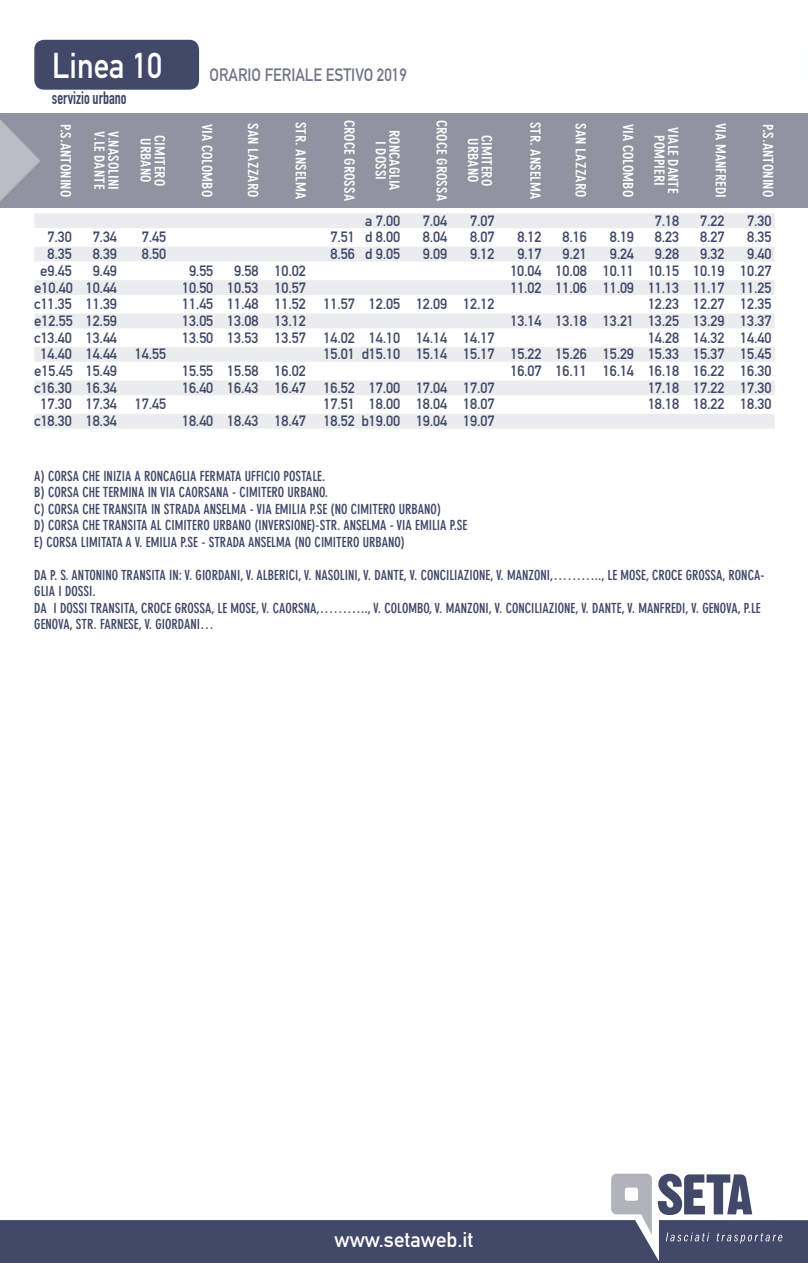
<style>
.page{position:relative;width:808px;height:1263px;background:#fff}
.page>*{position:absolute;margin:0;border:0;box-sizing:border-box;transform-origin:0 0}
.t1{font:35.4px "DIN Mittelschrift";color:#fff;scale:.88 1}
.t2{font:21px "DIN Mittelschrift Alternate";color:#fff}
.t3{font:17.7px "DIN Mittelschrift";color:#717687;scale:.88 1}
.t4{font:17.7px "DIN Engschrift Alternate";color:#414868;scale:.88 1}
.t5{font:14.7px "DIN Mittelschrift Alternate";letter-spacing:-.01em;color:#414868}
.t6{font:700 condensed 13.8px/16.5px "DIN Neuzeit Grotesk Std";color:#414868}
.t7{font:700 condensed 13.8px/13.8px "DIN Neuzeit Grotesk Std";letter-spacing:.005em;color:#fff;text-align:center;scale:1.14 1}
</style>
<div class="page">
<svg style="left:0;top:1174px;width:808px;height:89px"></svg>
<div style="left:34px;top:213px;width:741px;height:15px;background:#eaecee"></div>
<div style="left:34px;top:247px;width:741px;height:14px;background:#eaecee"></div>
<div style="left:34px;top:280px;width:741px;height:15px;background:#eaecee"></div>
<div style="left:34px;top:314px;width:741px;height:14px;background:#eaecee"></div>
<div style="left:34px;top:347px;width:741px;height:15px;background:#eaecee"></div>
<div style="left:34px;top:380px;width:741px;height:15px;background:#eaecee"></div>
<div style="left:34px;top:414px;width:741px;height:15px;background:#eaecee"></div>
<div style="left:34px;top:40px;width:165px;height:50px;background:#414868;border-radius:10px"></div>
<div style="left:0;top:113px;width:808px;height:94px;background:#9194a0"></div>
<svg style="left:0;top:120px;width:40px;height:81px"></svg>
<h1 class="t1" style="left:52px;top:45px;width:126px">Linea 10</h1>
<p class="t4" style="left:52px;top:88px;width:86px">servizio urbano</p>
<p class="t7" style="left:73px;top:124px;width:66px;rotate:90deg">P.S.ANTONINO</p>
<p class="t7" style="left:106px;top:131px;width:52px;rotate:90deg">V.LE DANTE</p>
<p class="t7" style="left:120px;top:131px;width:53px;rotate:90deg">V.NASOLINI</p>
<p class="t7" style="left:167px;top:135px;width:47px;text-align:left;rotate:90deg">CIMITERO<br>URBANO</p>
<p class="t3" style="left:210px;top:64px;width:226px">ORARIO FERIALE ESTIVO 2019</p>
<p class="t7" style="left:214px;top:124px;width:66px;rotate:90deg">VIA COLOMBO</p>
<p class="t7" style="left:260px;top:123px;width:66px;rotate:90deg">SAN LAZZARO</p>
<p class="t7" style="left:308px;top:122px;width:70px;rotate:90deg">STR. ANSELMA</p>
<p class="t7" style="left:356px;top:120px;width:73px;rotate:90deg">CROCE GROSSA</p>
<p class="t7" style="left:401px;top:130px;width:55px;rotate:90deg">RONCAGLIA<br>I DOSSI</p>
<p class="t7" style="left:449px;top:120px;width:73px;rotate:90deg">CROCE GROSSA</p>
<p class="t7" style="left:494px;top:135px;width:47px;text-align:left;rotate:90deg">CIMITERO<br>URBANO</p>
<p class="t7" style="left:542px;top:122px;width:70px;rotate:90deg">STR. ANSELMA</p>
<p class="t7" style="left:588px;top:123px;width:66px;rotate:90deg">SAN LAZZARO</p>
<p class="t7" style="left:635px;top:124px;width:66px;rotate:90deg">VIA COLOMBO</p>
<p class="t7" style="left:680px;top:127px;width:60px;rotate:90deg">VIALE DANTE<br>POMPIERI</p>
<p class="t7" style="left:727px;top:123px;width:68px;rotate:90deg">VIA MANFREDI</p>
<p class="t7" style="left:775px;top:124px;width:66px;rotate:90deg">P.S.ANTONINO</p>
<p class="t5" style="left:365px;top:212px;width:36px">a 7.00</p>
<p class="t5" style="left:423px;top:212px;width:26px">7.04</p>
<p class="t5" style="left:470px;top:212px;width:26px">7.07</p>
<p class="t5" style="left:655px;top:212px;width:26px">7.18</p>
<p class="t5" style="left:700px;top:212px;width:26px">7.22</p>
<p class="t5" style="left:747px;top:212px;width:26px">7.30</p>
<p class="t5" style="left:47px;top:229px;width:26px">7.30</p>
<p class="t5" style="left:93px;top:229px;width:26px">7.34</p>
<p class="t5" style="left:142px;top:229px;width:26px">7.45</p>
<p class="t5" style="left:331px;top:229px;width:71px">7.51 d 8.00</p>
<p class="t5" style="left:423px;top:229px;width:26px">8.04</p>
<p class="t5" style="left:470px;top:229px;width:26px">8.07</p>
<p class="t5" style="left:517px;top:229px;width:26px">8.12</p>
<p class="t5" style="left:562px;top:229px;width:26px">8.16</p>
<p class="t5" style="left:610px;top:229px;width:26px">8.19</p>
<p class="t5" style="left:655px;top:229px;width:26px">8.23</p>
<p class="t5" style="left:700px;top:229px;width:26px">8.27</p>
<p class="t5" style="left:747px;top:229px;width:26px">8.35</p>
<p class="t5" style="left:47px;top:245px;width:26px">8.35</p>
<p class="t5" style="left:93px;top:245px;width:26px">8.39</p>
<p class="t5" style="left:142px;top:245px;width:26px">8.50</p>
<p class="t5" style="left:331px;top:245px;width:71px">8.56 d 9.05</p>
<p class="t5" style="left:423px;top:245px;width:26px">9.09</p>
<p class="t5" style="left:470px;top:245px;width:26px">9.12</p>
<p class="t5" style="left:517px;top:245px;width:26px">9.17</p>
<p class="t5" style="left:562px;top:245px;width:26px">9.21</p>
<p class="t5" style="left:610px;top:245px;width:26px">9.24</p>
<p class="t5" style="left:655px;top:245px;width:26px">9.28</p>
<p class="t5" style="left:700px;top:245px;width:26px">9.32</p>
<p class="t5" style="left:747px;top:245px;width:26px">9.40</p>
<p class="t5" style="left:40px;top:262px;width:33px">e9.45</p>
<p class="t5" style="left:93px;top:262px;width:26px">9.49</p>
<p class="t5" style="left:189px;top:262px;width:26px">9.55</p>
<p class="t5" style="left:234px;top:262px;width:73px">9.58 10.02</p>
<p class="t5" style="left:510px;top:262px;width:263px">10.04 10.08 10.11 10.15 10.19 10.27</p>
<p class="t5" style="left:34px;top:279px;width:84px">e10.40 10.44</p>
<p class="t5" style="left:182px;top:279px;width:125px">10.50 10.53 10.57</p>
<p class="t5" style="left:510px;top:279px;width:263px">11.02 11.06 11.09 11.13 11.17 11.25</p>
<p class="t5" style="left:34px;top:295px;width:84px">c11.35 11.39</p>
<p class="t5" style="left:182px;top:295px;width:314px">11.45 11.48 11.52 11.57 12.05 12.09 12.12</p>
<p class="t5" style="left:648px;top:295px;width:125px">12.23 12.27 12.35</p>
<p class="t5" style="left:34px;top:312px;width:84px">e12.55 12.59</p>
<p class="t5" style="left:182px;top:312px;width:125px">13.05 13.08 13.12</p>
<p class="t5" style="left:510px;top:312px;width:263px">13.14 13.18 13.21 13.25 13.29 13.37</p>
<p class="t5" style="left:34px;top:329px;width:84px">c13.40 13.44</p>
<p class="t5" style="left:182px;top:329px;width:314px">13.50 13.53 13.57 14.02 14.10 14.14 14.17</p>
<p class="t5" style="left:648px;top:329px;width:125px">14.28 14.32 14.40</p>
<p class="t5" style="left:41px;top:346px;width:127px">14.40 14.44 14.55</p>
<p class="t5" style="left:324px;top:346px;width:449px">15.01 d15.10 15.14 15.17 15.22 15.26 15.29 15.33 15.37 15.45</p>
<p class="t5" style="left:34px;top:362px;width:84px">e15.45 15.49</p>
<p class="t5" style="left:182px;top:362px;width:125px">15.55 15.58 16.02</p>
<p class="t5" style="left:510px;top:362px;width:263px">16.07 16.11 16.14 16.18 16.22 16.30</p>
<p class="t5" style="left:34px;top:379px;width:84px">c16.30 16.34</p>
<p class="t5" style="left:182px;top:379px;width:314px">16.40 16.43 16.47 16.52 17.00 17.04 17.07</p>
<p class="t5" style="left:648px;top:379px;width:125px">17.18 17.22 17.30</p>
<p class="t5" style="left:41px;top:396px;width:127px">17.30 17.34 17.45</p>
<p class="t5" style="left:324px;top:396px;width:172px">17.51 18.00 18.04 18.07</p>
<p class="t5" style="left:648px;top:396px;width:125px">18.18 18.22 18.30</p>
<p class="t5" style="left:34px;top:412px;width:84px">c18.30 18.34</p>
<p class="t5" style="left:182px;top:412px;width:314px">18.40 18.43 18.47 18.52 b19.00 19.04 19.07</p>
<p class="t6" style="left:34px;top:467px;width:435px">A) CORSA CHE INIZIA A RONCAGLIA FERMATA UFFICIO POSTALE.<br>B) CORSA CHE TERMINA IN VIA CAORSANA - CIMITERO URBANO.<br>C) CORSA CHE TRANSITA IN STRADA ANSELMA - VIA EMILIA P.SE (NO CIMITERO URBANO)<br>D) CORSA CHE TRANSITA AL CIMITERO URBANO (INVERSIONE)-STR. ANSELMA - VIA EMILIA P.SE E) CORSA LIMITATA A V. EMILIA P.SE - STRADA ANSELMA (NO CIMITERO URBANO)</p>
<p class="t6" style="left:34px;top:567px;width:732px">DA P. S. ANTONINO TRANSITA IN: V. GIORDANI, V. ALBERICI, V. NASOLINI, V. DANTE, V. CONCILIAZIONE, V. MANZONI,……….., LE MOSE, CROCE GROSSA, RONCA-GLIA I DOSSI.<br>DA I DOSSI TRANSITA, CROCE GROSSA, LE MOSE, V. CAORSNA,……….., V. COLOMBO, V. MANZONI, V. CONCILIAZIONE, V. DANTE, V. MANFREDI, V. GENOVA, P.LE GENOVA, STR. FARNESE, V. GIORDANI…</p>
<h2 class="t2" style="left:335px;top:1227px;width:140px">www.setaweb.it</h2>
</div>
